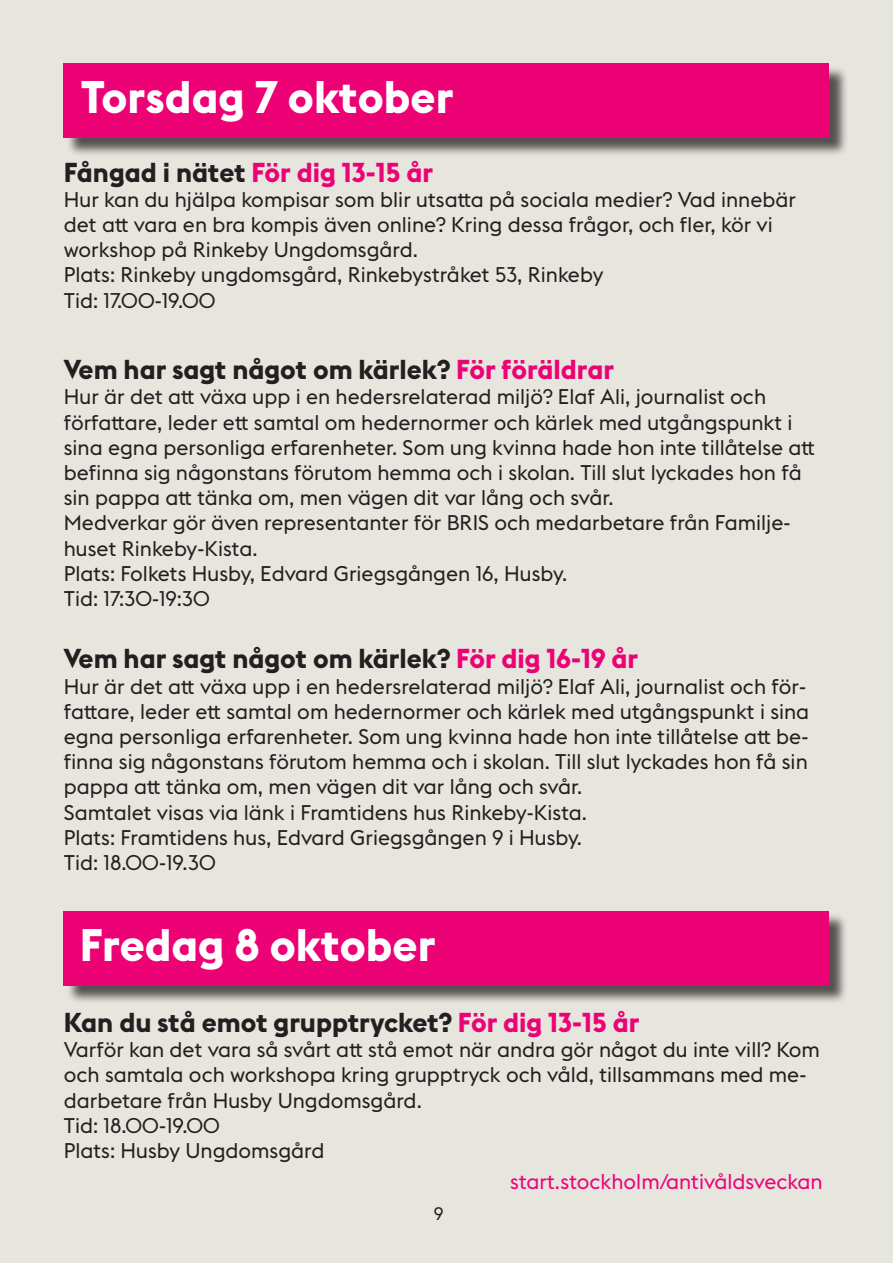
<style>
.page{position:relative;width:893px;height:1263px;background:#e6e5de}
.page>*{position:absolute;margin:0;border:0;box-sizing:border-box;transform-origin:0 0}
.t1{font:700 45px "Stockholm Type";color:#fff}
.t2{font:700 27px "Stockholm Type";color:#231f20}
.t3{font:700 27px "Stockholm Type";color:#ed0275}
.t4{font:21px/25.2px "Stockholm Type";color:#231f20}
.t5{font:21px "Stockholm Type";color:#ed0275}
.t6{font:18px "Stockholm Type";color:#231f20}
.s1{color:#231f20}
.s2{color:#ed0275}
</style>
<div class="page">
<div style="left:66px;top:66px;width:782px;height:91px;background:#231f20;opacity:.75"></div>
<div style="left:64px;top:64px;width:765px;height:74px;background:#ed0275"></div>
<div style="left:66px;top:913px;width:782px;height:92px;background:#231f20;opacity:.75"></div>
<div style="left:64px;top:911px;width:765px;height:74px;background:#ed0275"></div>
<h1 class="t1" style="left:81px;top:65px;width:374px">Torsdag 7 oktober</h1>
<p class="t3" style="left:64px;top:153px;width:371px"><span class="s1">Fångad i nätet</span> För dig 13-15 år</p>
<p class="t4" style="left:64px;top:186px;width:734px">Hur kan du hjälpa kompisar som blir utsatta på sociala medier? Vad innebär det att vara en bra kompis även online? Kring dessa frågor, och fler, kör vi workshop på Rinkeby Ungdomsgård.<br>Plats: Rinkeby ungdomsgård, Rinkebystråket 53, Rinkeby<br>Tid: 17.00-19.00</p>
<p class="t2" style="left:64px;top:350px;width:552px">Vem har sagt något om kärlek? <span class="s2">För föräldrar</span></p>
<p class="t4" style="left:64px;top:383px;width:753px">Hur är det att växa upp i en hedersrelaterad miljö? Elaf Ali, journalist och författare, leder ett samtal om hedernormer och kärlek med utgångspunkt i sina egna personliga erfarenheter. Som ung kvinna hade hon inte tillåtelse att befinna sig någonstans förutom hemma och i skolan. Till slut lyckades hon få sin pappa att tänka om, men vägen dit var lång och svår.<br>Medverkar gör även representanter för BRIS och medarbetare från Familje&shy;huset Rinkeby-Kista.<br>Plats: Folkets Husby, Edvard Griegsgången 16, Husby.<br>Tid: 17:30-19:30</p>
<p class="t2" style="left:64px;top:640px;width:576px">Vem har sagt något om kärlek? <span class="s2">För dig 16-19 år</span></p>
<p class="t4" style="left:64px;top:672px;width:747px">Hur är det att växa upp i en hedersrelaterad miljö? Elaf Ali, journalist och för&shy;fattare, leder ett samtal om hedernormer och kärlek med utgångspunkt i sina egna personliga erfarenheter. Som ung kvinna hade hon inte tillåtelse att be&shy;finna sig någonstans förutom hemma och i skolan. Till slut lyckades hon få sin pappa att tänka om, men vägen dit var lång och svår.<br>Samtalet visas via länk i Framtidens hus Rinkeby-Kista.<br>Plats: Framtidens hus, Edvard Griegsgången 9 i Husby.<br>Tid: 18.00-19.30</p>
<h1 class="t1" style="left:80px;top:913px;width:357px">Fredag 8 oktober</h1>
<p class="t2" style="left:64px;top:1003px;width:577px">Kan du stå emot grupptrycket? <span class="s2">För dig 13-15 år</span></p>
<p class="t4" style="left:64px;top:1036px;width:758px">Varför kan det vara så svårt att stå emot när andra gör något du inte vill? Kom och samtala och workshopa kring grupptryck och våld, tillsammans med me&shy;darbetare från Husby Ungdomsgård.<br>Tid: 18.00-19.00<br>Plats: Husby Ungdomsgård</p>
<p class="t5" style="left:510px;top:1167px;width:314px">start.stockholm/antivåldsveckan</p>
<p class="t6" style="left:434px;top:1201px;width:11px">9</p>
</div>
